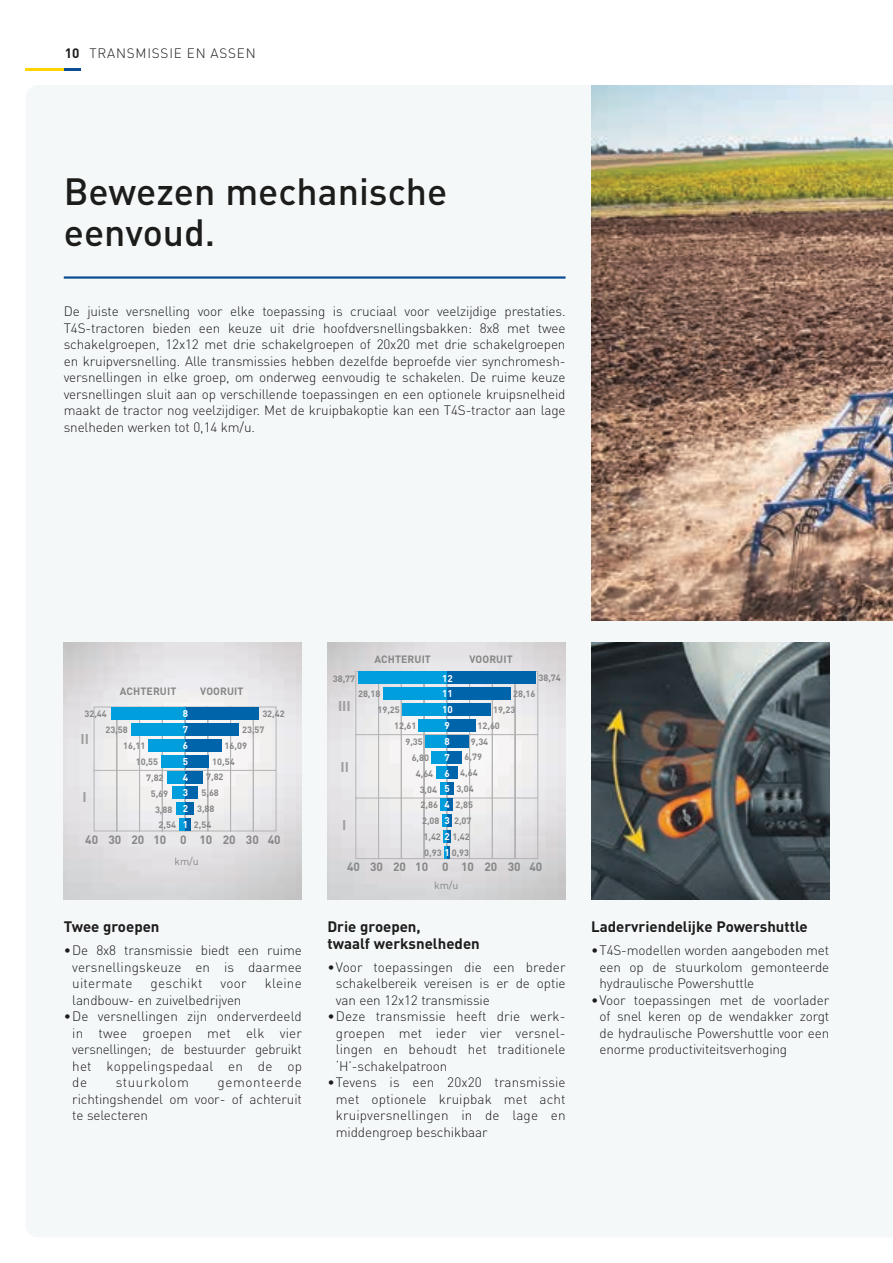
<style>
.page{position:relative;width:893px;height:1263px;background:#fff}
.page>*{position:absolute;margin:0;border:0;box-sizing:border-box;transform-origin:0 0}
.t1{font:500 37.5px/40.5px "DIN Pro";color:#1c1c1b}
.t2{font:700 15px/16.5px "DIN Pro";color:#1c1c1b}
.t3{font:700 13.95px "DIN Pro";color:#9e9d9d}
.t4{font:300 13.5px/16.5px "DIN Pro";letter-spacing:-.01em;color:#1c1c1b;text-align:justify}
.t5{font:300 13.5px "DIN Pro";letter-spacing:.06em;color:#1c1c1b}
.t6{font:300 13.5px "DIN Pro";letter-spacing:.04em;color:#1c1c1b}
.t7{font:300 13.5px "DIN Pro";letter-spacing:.02em;color:#1c1c1b}
.t8{font:700 11.85px "DIN Pro";color:#878787}
.t9{font:700 10.5px "DIN Pro";letter-spacing:.01em;color:#878787}
.t10{font:10.5px "DIN Pro";color:#878787}
.t11{font:700 9.75px/15.9px "DIN Pro";color:#fff}
.t12{font:700 9.15px/15.9px "DIN Pro";color:#878787}
.s1{font-weight:700}
.s2{font-size:9.75px;color:#fff}
</style>
<div class="page">
<svg style="left:26px;top:68px;width:55px;height:2px"></svg>
<img style="left:591px;top:642px;width:238px;height:257px">
<img style="left:591px;top:85px;width:302px;height:536px">
<hr style="left:64px;top:276px;width:502px;height:3px;background:#0d4d91">
<svg style="left:355px;top:671px;width:207px;height:188px"></svg>
<hr style="left:443px;top:830px;width:4px;height:13px;background:#009edd">
<hr style="left:447px;top:814px;width:4px;height:13px;background:#0064ab">
<div style="left:442px;top:814px;width:5px;height:13px;background:#009edd"></div>
<hr style="left:447px;top:798px;width:4px;height:13px;background:#0064ab">
<div style="left:448px;top:798px;width:5px;height:13px;background:#0064ab"></div>
<div style="left:441px;top:798px;width:6px;height:13px;background:#009edd"></div>
<div style="left:447px;top:782px;width:7px;height:13px;background:#0064ab"></div>
<div style="left:440px;top:782px;width:7px;height:13px;background:#009edd"></div>
<div style="left:447px;top:766px;width:10px;height:13px;background:#0064ab"></div>
<div style="left:447px;top:751px;width:15px;height:12px;background:#0064ab"></div>
<div style="left:436px;top:766px;width:11px;height:13px;background:#009edd"></div>
<div style="left:432px;top:751px;width:15px;height:12px;background:#009edd"></div>
<div style="left:447px;top:735px;width:21px;height:12px;background:#0064ab"></div>
<div style="left:425px;top:735px;width:22px;height:12px;background:#009edd"></div>
<div style="left:447px;top:719px;width:29px;height:13px;background:#0064ab"></div>
<div style="left:418px;top:719px;width:29px;height:13px;background:#009edd"></div>
<div style="left:447px;top:703px;width:44px;height:13px;background:#0064ab"></div>
<div style="left:403px;top:703px;width:44px;height:13px;background:#009edd"></div>
<div style="left:447px;top:687px;width:63px;height:13px;background:#0064ab"></div>
<div style="left:383px;top:687px;width:64px;height:13px;background:#009edd"></div>
<div style="left:447px;top:671px;width:88px;height:13px;background:#0064ab"></div>
<div style="left:358px;top:671px;width:89px;height:13px;background:#009edd"></div>
<svg style="left:67px;top:704px;width:210px;height:127px"></svg>
<div style="left:177px;top:802px;width:8px;height:13px;background:#009edd"></div>
<div style="left:185px;top:786px;width:6px;height:13px;background:#0064ab"></div>
<div style="left:188px;top:786px;width:10px;height:13px;background:#0064ab"></div>
<div style="left:176px;top:786px;width:9px;height:13px;background:#009edd"></div>
<div style="left:172px;top:786px;width:9px;height:13px;background:#009edd"></div>
<div style="left:185px;top:771px;width:13px;height:12px;background:#0064ab"></div>
<div style="left:190px;top:771px;width:13px;height:12px;background:#0064ab"></div>
<div style="left:185px;top:755px;width:24px;height:12px;background:#0064ab"></div>
<div style="left:167px;top:771px;width:18px;height:12px;background:#009edd"></div>
<div style="left:161px;top:755px;width:24px;height:12px;background:#009edd"></div>
<div style="left:185px;top:739px;width:12px;height:13px;background:#0064ab"></div>
<div style="left:190px;top:739px;width:32px;height:13px;background:#0064ab"></div>
<div style="left:175px;top:739px;width:10px;height:13px;background:#009edd"></div>
<div style="left:149px;top:739px;width:33px;height:13px;background:#009edd"></div>
<div style="left:185px;top:723px;width:15px;height:13px;background:#0064ab"></div>
<div style="left:196px;top:723px;width:42px;height:13px;background:#0064ab"></div>
<div style="left:155px;top:723px;width:30px;height:13px;background:#009edd"></div>
<div style="left:131px;top:723px;width:30px;height:13px;background:#009edd"></div>
<div style="left:185px;top:707px;width:21px;height:13px;background:#0064ab"></div>
<div style="left:201px;top:707px;width:58px;height:13px;background:#0064ab"></div>
<div style="left:142px;top:707px;width:43px;height:13px;background:#009edd"></div>
<div style="left:111px;top:707px;width:43px;height:13px;background:#009edd"></div>
<p class="t5" style="left:65px;top:44px;width:192px"><span class="s1">10</span> TRANSMISSIE EN ASSEN</p>
<h1 class="t1" style="left:64px;top:170px;width:385px">Bewezen mechanische eenvoud.</h1>
<p class="t4" style="left:64px;top:303px;width:503px">De juiste versnelling voor elke toepassing is cruciaal voor veelzijdige prestaties.<br>T4S-tractoren bieden een keuze uit drie hoofdversnellingsbakken: 8x8 met twee schakelgroepen, 12x12 met drie schakelgroepen of 20x20 met drie schakelgroepen en kruipversnelling. Alle transmissies hebben dezelfde beproefde vier synchromesh&shy;versnellingen in elke groep, om onderweg eenvoudig te schakelen. De ruime keuze versnellingen sluit aan op verschillende toepassingen en een optionele kruipsnelheid maakt de tractor nog veelzijdiger. Met de kruipbakoptie kan een T4S-tractor aan lage snelheden werken tot 0,14 km/u.</p>
<p class="t9" style="left:120px;top:684px;width:58px">ACHTERUIT</p>
<p class="t9" style="left:200px;top:684px;width:45px">VOORUIT</p>
<p class="t11" style="left:183px;top:705px;width:7px;text-align:justify">8<br>7<br>6<br>5<br>4<br>3<br>2<br>1</p>
<p class="t12" style="left:262px;top:705px;width:24px">32,42</p>
<p class="t12" style="left:242px;top:721px;width:24px">23,57</p>
<p class="t12" style="left:225px;top:737px;width:24px">16,09</p>
<p class="t12" style="left:212px;top:753px;width:24px">10,54</p>
<p class="t12" style="left:206px;top:768px;width:19px">7,82</p>
<p class="t12" style="left:202px;top:785px;width:19px">5,68</p>
<p class="t12" style="left:197px;top:800px;width:19px">3,88</p>
<p class="t12" style="left:194px;top:816px;width:19px">2,54</p>
<p class="t12" style="left:84px;top:705px;width:24px">32,44</p>
<p class="t12" style="left:105px;top:721px;width:24px">23,58</p>
<p class="t12" style="left:123px;top:737px;width:24px">16,11</p>
<p class="t12" style="left:136px;top:753px;width:24px">10,55</p>
<p class="t12" style="left:146px;top:769px;width:19px">7,82</p>
<p class="t12" style="left:151px;top:785px;width:19px">5,69</p>
<p class="t12" style="left:155px;top:801px;width:19px">3,88</p>
<p class="t12" style="left:159px;top:817px;width:19px">2,54</p>
<p class="t3" style="left:81px;top:730px;width:10px">II</p>
<p class="t3" style="left:83px;top:787px;width:6px">I</p>
<p class="t8" style="left:85px;top:831px;width:197px">40 30 20 10 0 10 20 30 40</p>
<p class="t10" style="left:174px;top:854px;width:26px">km/u</p>
<p class="t2" style="left:64px;top:918px;width:97px">Twee groepen</p>
<p class="t4" style="left:72px;top:941px;width:231px;text-indent:-9px">•De 8x8 transmissie biedt een ruime versnellingskeuze en is daarmee uitermate</p>
<p class="t7" style="left:151px;top:974px;width:53px">geschikt</p>
<p class="t4" style="left:221px;top:974px;width:28px">voor</p>
<p class="t4" style="left:265px;top:974px;width:38px">kleine</p>
<p class="t4" style="left:72px;top:991px;width:171px">landbouw- en zuivelbedrijven</p>
<p class="t4" style="left:72px;top:1007px;width:231px;text-indent:-9px">•De versnellingen zijn onderverdeeld in twee groepen met elk vier versnellingen; de bestuurder gebruikt het koppelingspedaal en de op de</p>
<p class="t4" style="left:72px;top:1073px;width:231px;text-indent:145px">gemonteerde richtingshendel om voor- of achteruit te selecteren</p>
<p class="t6" style="left:116px;top:1073px;width:75px">stuurkolom</p>
<p class="t9" style="left:374px;top:652px;width:58px">ACHTERUIT</p>
<p class="t9" style="left:469px;top:652px;width:45px">VOORUIT</p>
<p class="t11" style="left:442px;top:670px;width:12px">12<br>11<br>10<br>9<br>8<br>7<br>6<br>5<br>4</p>
<p class="t12" style="left:423px;top:812px;width:49px;text-indent:21px"><span class="s2">3</span> 2,07<br>1,42 <span class="s2">2</span> 1,42<br>0,93 <span class="s2">1</span> 0,93</p>
<p class="t12" style="left:538px;top:670px;width:24px">38,74</p>
<p class="t12" style="left:333px;top:670px;width:24px">38,77</p>
<p class="t12" style="left:513px;top:685px;width:24px">28,16</p>
<p class="t12" style="left:493px;top:701px;width:24px">19,23</p>
<p class="t12" style="left:478px;top:717px;width:24px">12,60</p>
<p class="t12" style="left:471px;top:733px;width:19px">9,34</p>
<p class="t12" style="left:465px;top:749px;width:19px">6,79</p>
<p class="t12" style="left:460px;top:765px;width:19px">4,64</p>
<p class="t12" style="left:456px;top:780px;width:19px">3,04</p>
<p class="t12" style="left:456px;top:796px;width:19px">2,85</p>
<p class="t12" style="left:358px;top:685px;width:24px">28,18</p>
<p class="t12" style="left:378px;top:702px;width:24px">19,25</p>
<p class="t12" style="left:394px;top:717px;width:24px">12,61</p>
<p class="t12" style="left:405px;top:733px;width:19px">9,35</p>
<p class="t12" style="left:412px;top:749px;width:19px">6,80</p>
<p class="t12" style="left:416px;top:765px;width:19px">4,64</p>
<p class="t12" style="left:420px;top:781px;width:19px">3,04</p>
<p class="t12" style="left:421px;top:797px;width:19px">2,86</p>
<p class="t12" style="left:422px;top:813px;width:19px">2,08</p>
<p class="t3" style="left:338px;top:696px;width:14px">III</p>
<p class="t3" style="left:340px;top:757px;width:10px">II</p>
<p class="t3" style="left:342px;top:815px;width:6px">I</p>
<p class="t8" style="left:347px;top:859px;width:197px">40 30 20 10 0 10 20 30 40</p>
<p class="t10" style="left:434px;top:878px;width:26px">km/u</p>
<p class="t2" style="left:327px;top:918px;width:154px">Drie groepen,<br>twaalf werksnelheden</p>
<p class="t4" style="left:336px;top:958px;width:231px;text-indent:-9px">•Voor toepassingen die een breder schakelbereik vereisen is er de optie van een 12x12 transmissie</p>
<p class="t4" style="left:336px;top:1007px;width:231px;text-indent:-9px">•Deze transmissie heeft drie werk&shy;groepen met ieder vier versnel&shy;lingen en behoudt het traditionele ‘H’-schakelpatroon</p>
<p class="t4" style="left:336px;top:1073px;width:231px;text-indent:-9px">•Tevens is een 20x20 transmissie met optionele kruipbak met acht kruipversnellingen in de lage en middengroep beschikbaar</p>
<p class="t2" style="left:591px;top:918px;width:218px">Ladervriendelijke Powershuttle</p>
<p class="t4" style="left:600px;top:941px;width:231px;text-indent:-9px">•T4S-modellen worden aangeboden met een op de stuurkolom gemonteerde hydraulische Powershuttle</p>
<p class="t4" style="left:600px;top:991px;width:231px;text-indent:-9px">•Voor toepassingen met de voorlader of snel keren op de wendakker zorgt de hydraulische Powershuttle voor een enorme productiviteitsverhoging</p>
</div>
